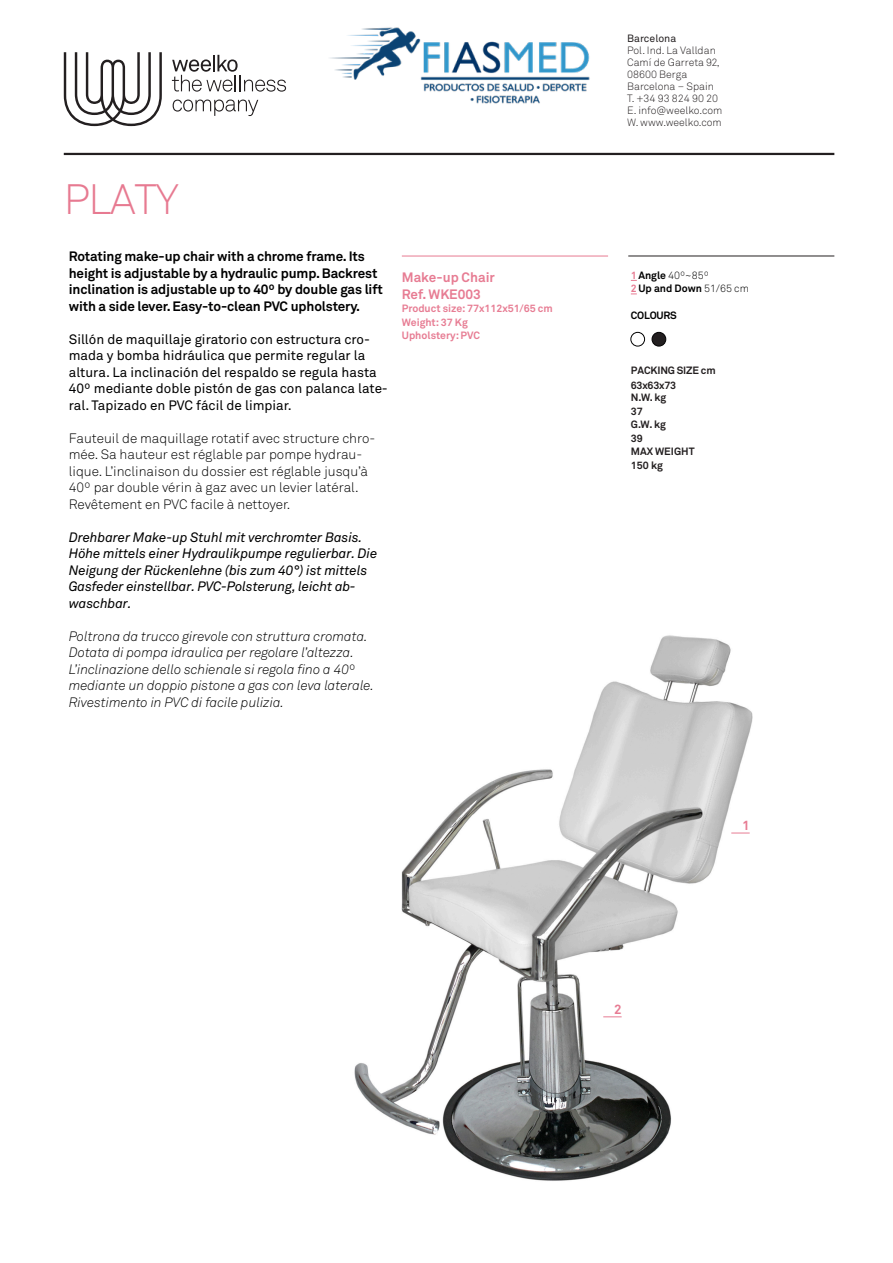
<style>
.page{position:relative;width:893px;height:1263px;background:#fff}
.page>*{position:absolute;margin:0;border:0;box-sizing:border-box;transform-origin:0 0}
.t1{font:300 42px "Akkurat";letter-spacing:-.03em;color:#e77a91}
.t2{font:italic 300 13.5px/16.5px "Akkurat";color:#000001}
.t3{font:300 13.5px/16.5px "Akkurat";color:#000001}
.t4{font:13.5px/16.5px "Akkurat Std";color:#000001}
.t5{font:italic 13.5px/16.5px "Akkurat";letter-spacing:-.01em;color:#000001}
.t6{font:700 13.5px/16.5px "Akkurat";letter-spacing:-.01em;color:#000001}
.t7{font:700 13.5px/16.5px "Akkurat";color:#e77c93}
.t8{font:700 13.35px "Akkurat";color:#e77c93}
.t9{font:300 10.5px/12px "Akkurat";color:#231f20}
.t10{font:700 10.5px/13.5px "Akkurat";color:#e77c93}
.t11{font:700 10.5px/13.5px "Akkurat";letter-spacing:-.005em;color:#000001}
.t12{font:700 10.5px/13.5px "Akkurat";color:#231f20}
.t13{font:700 10.5px/14.9px "Akkurat";letter-spacing:-.02em;color:#231f20}
.t14{font:10.5px "Akkurat";color:#231f20}
.s1{color:#e77c93}
.s2{font-weight:300}
</style>
<div class="page">
<img style="left:354px;top:635px;width:399px;height:546px">
<hr style="left:402px;top:256px;width:206px;height:1px;background:#e77a91">
<hr style="left:628px;top:256px;width:206px;height:1px;background:#231f20">
<svg style="left:731px;top:833px;width:19px;height:1px"></svg>
<svg style="left:603px;top:1016px;width:19px;height:1px"></svg>
<hr style="left:64px;top:153px;width:770px;height:2px;background:#231f20">
<svg style="left:173px;top:100px;width:85px;height:16px"></svg>
<svg style="left:172px;top:55px;width:114px;height:37px"></svg>
<svg style="left:64px;top:52px;width:98px;height:74px"></svg>
<div style="left:631px;top:332px;width:14px;height:14px;border:1px solid #000001;border-radius:50%"></div>
<div style="left:652px;top:332px;width:14px;height:14px;background:#231f20;border-radius:50%"></div>
<div style="left:652px;top:332px;width:14px;height:14px;border:1px solid #000001;border-radius:50%"></div>
<img style="left:330px;top:27px;width:260px;height:77px">
<h1 class="t1" style="left:64px;top:175px;width:116px">PLATY</h1>
<p class="t6" style="left:69px;top:248px;width:315px">Rotating make-up chair with a chrome frame. Its height is adjustable by a hydraulic pump. Backrest inclination is adjustable up to 40º by double gas lift with a side lever. Easy-to-clean PVC upholstery.</p>
<p class="t4" style="left:69px;top:331px;width:320px">Sillón de maquillaje giratorio con estructura cro&shy;mada y bomba hidráulica que permite regular la altura. La inclinación del respaldo se regula hasta 40º mediante doble pistón de gas con palanca late&shy;ral. Tapizado en PVC fácil de limpiar.</p>
<p class="t3" style="left:69px;top:430px;width:308px">Fauteuil de maquillage rotatif avec structure chro&shy;mée. Sa hauteur est réglable par pompe hydrau&shy;lique. L’inclinaison du dossier est réglable jusqu’à 40º par double vérin à gaz avec un levier latéral.<br>Revêtement en PVC facile à nettoyer.</p>
<p class="t5" style="left:69px;top:529px;width:310px">Drehbarer Make-up Stuhl mit verchromter Basis.<br>Höhe mittels einer Hydraulikpumpe regulierbar. Die Neigung der Rückenlehne (bis zum 40°) ist mittels Gasfeder einstellbar. PVC-Polsterung, leicht ab&shy;waschbar.</p>
<p class="t2" style="left:69px;top:628px;width:307px">Poltrona da trucco girevole con struttura cromata.<br>Dotata di pompa idraulica per regolare l’altezza.<br>L’inclinazione dello schienale si regola fino a 40º mediante un doppio pistone a gas con leva laterale.<br>Rivestimento in PVC di facile pulizia.</p>
<p class="t7" style="left:402px;top:269px;width:95px">Make-up Chair<br>Ref. WKE003</p>
<p class="t10" style="left:402px;top:302px;width:152px">Product size: 77x112x51/65 cm<br>Weight: 37 Kg<br>Upholstery: PVC</p>
<p class="t14" style="left:627px;top:32px;width:50px">Barcelona</p>
<p class="t9" style="left:627px;top:45px;width:97px">Pol. Ind. La Valldan<br>Camí de Garreta 92,<br>08600 Berga<br>Barcelona – Spain<br>T. +34 93 824 90 20<br>E. info@weelko.com<br>W. www.weelko.com</p>
<p class="t11" style="left:631px;top:268px;width:119px"><span class="s1">1</span>Angle <span class="s2">40º~85º<br></span><span class="s1">2</span>Up and Down <span class="s2">51/65 cm</span></p>
<p class="t11" style="left:631px;top:309px;width:48px">COLOURS</p>
<p class="t13" style="left:631px;top:363px;width:86px">PACKING SIZE cm<br>63x63x73</p>
<p class="t12" style="left:631px;top:391px;width:65px">N.W. kg<br>37<br>G.W. kg<br>39<br>MAX WEIGHT<br>150 kg</p>
<p class="t8" style="left:742px;top:817px;width:9px">1</p>
<p class="t8" style="left:614px;top:1000px;width:9px">2</p>
</div>
